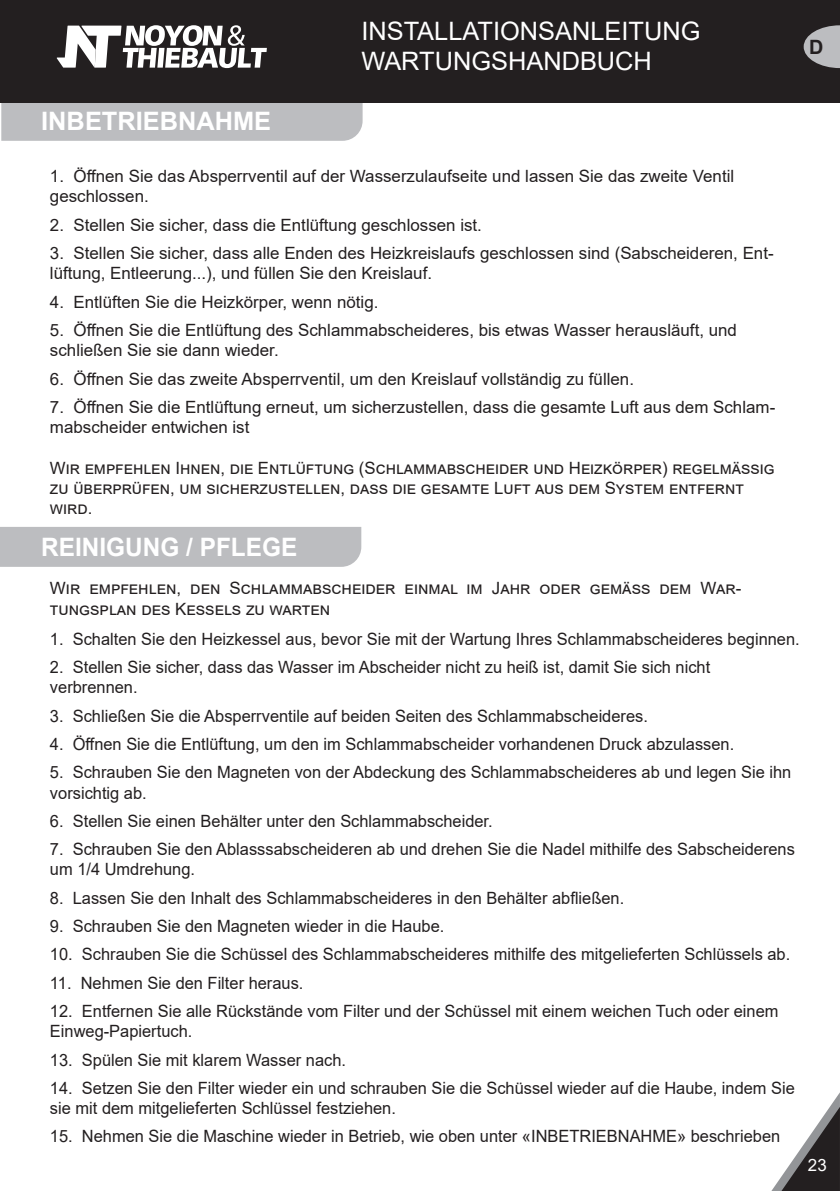
<style>
.page{position:relative;width:840px;height:1191px;background:#fff}
.page>*{position:absolute;margin:0;border:0;box-sizing:border-box;transform-origin:0 0}
.t1{font:25.4px/30.4px "Arial";color:#fff}
.t2{font:700 25.4px "Arial";color:#fff;scale:.96 1}
.t3{font:700 25.4px "Arial";color:#fff}
.t4{font:700 19.8px "Arial";color:#231f20}
.t5{font:17px/20.2px "Arial";color:#231f20}
.t6{font:17px "Arial";color:#fff}
</style>
<div class="page">
<svg style="left:771px;top:1094px;width:68px;height:97px"></svg>
<div style="left:1px;top:102px;width:361px;height:39px;background:#bcbdc0"></div>
<div style="left:0;top:0;width:839px;height:102px;background:#231f20"></div>
<svg style="left:57px;top:25px;width:210px;height:43px"></svg>
<div style="left:0;top:527px;width:361px;height:40px;background:#bcbdc0"></div>
<svg style="left:803px;top:25px;width:36px;height:43px"></svg>
<h1 class="t1" style="left:361px;top:15px;width:340px">INSTALLATIONSANLEITUNG<br>WARTUNGSHANDBUCH</h1>
<p class="t4" style="left:808px;top:33px;width:16px">D</p>
<h1 class="t3" style="left:41px;top:103px;width:231px">INBETRIEBNAHME</h1>
<p class="t5" style="left:50px;top:166px;width:685px">1. Öffnen Sie das Absperrventil auf der Wasserzulaufseite und lassen Sie das zweite Ventil geschlossen.</p>
<p class="t5" style="left:50px;top:214px;width:433px">2. Stellen Sie sicher, dass die Entlüftung geschlossen ist.</p>
<p class="t5" style="left:50px;top:243px;width:725px">3. Stellen Sie sicher, dass alle Enden des Heizkreislaufs geschlossen sind (Sabscheideren, Ent&shy;lüftung, Entleerung...), und füllen Sie den Kreislauf.</p>
<p class="t5" style="left:50px;top:291px;width:330px">4. Entlüften Sie die Heizkörper, wenn nötig.</p>
<p class="t5" style="left:50px;top:320px;width:688px">5. Öffnen Sie die Entlüftung des Schlammabscheideres, bis etwas Wasser herausläuft, und schließen Sie sie dann wieder.</p>
<p class="t5" style="left:50px;top:368px;width:585px">6. Öffnen Sie das zweite Absperrventil, um den Kreislauf vollständig zu füllen.</p>
<p class="t5" style="left:50px;top:396px;width:726px">7. Öffnen Sie die Entlüftung erneut, um sicherzustellen, dass die gesamte Luft aus dem Schlam&shy;mabscheider entwichen ist</p>
<p class="t5" style="left:50px;top:457px;width:725px">Wir empfehlen Ihnen, die Entlüftung (Schlammabscheider und Heizkörper) regelmässig zu überprüfen, um sicherzustellen, dass die gesamte Luft aus dem System entfernt wird.</p>
<h1 class="t2" style="left:41px;top:529px;width:268px">REINIGUNG / PFLEGE</h1>
<p class="t5" style="left:50px;top:578px;width:692px">Wir empfehlen, den Schlammabscheider einmal im Jahr oder gemäss dem War&shy;tungsplan des Kessels zu warten</p>
<p class="t5" style="left:50px;top:628px;width:750px">1. Schalten Sie den Heizkessel aus, bevor Sie mit der Wartung Ihres Schlammabscheideres beginnen.</p>
<p class="t5" style="left:50px;top:657px;width:661px">2. Stellen Sie sicher, dass das Wasser im Abscheider nicht zu heiß ist, damit Sie sich nicht verbrennen.</p>
<p class="t5" style="left:50px;top:705px;width:599px">3. Schließen Sie die Absperrventile auf beiden Seiten des Schlammabscheideres.</p>
<p class="t5" style="left:50px;top:734px;width:685px">4. Öffnen Sie die Entlüftung, um den im Schlammabscheider vorhandenen Druck abzulassen.</p>
<p class="t5" style="left:50px;top:762px;width:742px">5. Schrauben Sie den Magneten von der Abdeckung des Schlammabscheideres ab und legen Sie ihn vorsichtig ab.</p>
<p class="t5" style="left:50px;top:810px;width:444px">6. Stellen Sie einen Behälter unter den Schlammabscheider.</p>
<p class="t5" style="left:50px;top:839px;width:746px">7. Schrauben Sie den Ablasssabscheideren ab und drehen Sie die Nadel mithilfe des Sabscheiderens um 1/4 Umdrehung.</p>
<p class="t5" style="left:50px;top:887px;width:575px">8. Lassen Sie den Inhalt des Schlammabscheideres in den Behälter abfließen.</p>
<p class="t5" style="left:50px;top:916px;width:395px">9. Schrauben Sie den Magneten wieder in die Haube.</p>
<p class="t5" style="left:50px;top:944px;width:741px">10. Schrauben Sie die Schüssel des Schlammabscheideres mithilfe des mitgelieferten Schlüssels ab.</p>
<p class="t5" style="left:50px;top:972px;width:255px">11. Nehmen Sie den Filter heraus.</p>
<p class="t5" style="left:50px;top:1000px;width:729px">12. Entfernen Sie alle Rückstände vom Filter und der Schüssel mit einem weichen Tuch oder einem<br>Einweg-Papiertuch.</p>
<p class="t5" style="left:50px;top:1049px;width:297px">13. Spülen Sie mit klarem Wasser nach.</p>
<p class="t5" style="left:50px;top:1077px;width:746px">14. Setzen Sie den Filter wieder ein und schrauben Sie die Schüssel wieder auf die Haube, indem Sie sie mit dem mitgelieferten Schlüssel festziehen.</p>
<p class="t5" style="left:50px;top:1126px;width:731px">15. Nehmen Sie die Maschine wieder in Betrieb, wie oben unter «INBETRIEBNAHME» beschrieben</p>
<p class="t6" style="left:807px;top:1153px;width:20px">23</p>
</div>
